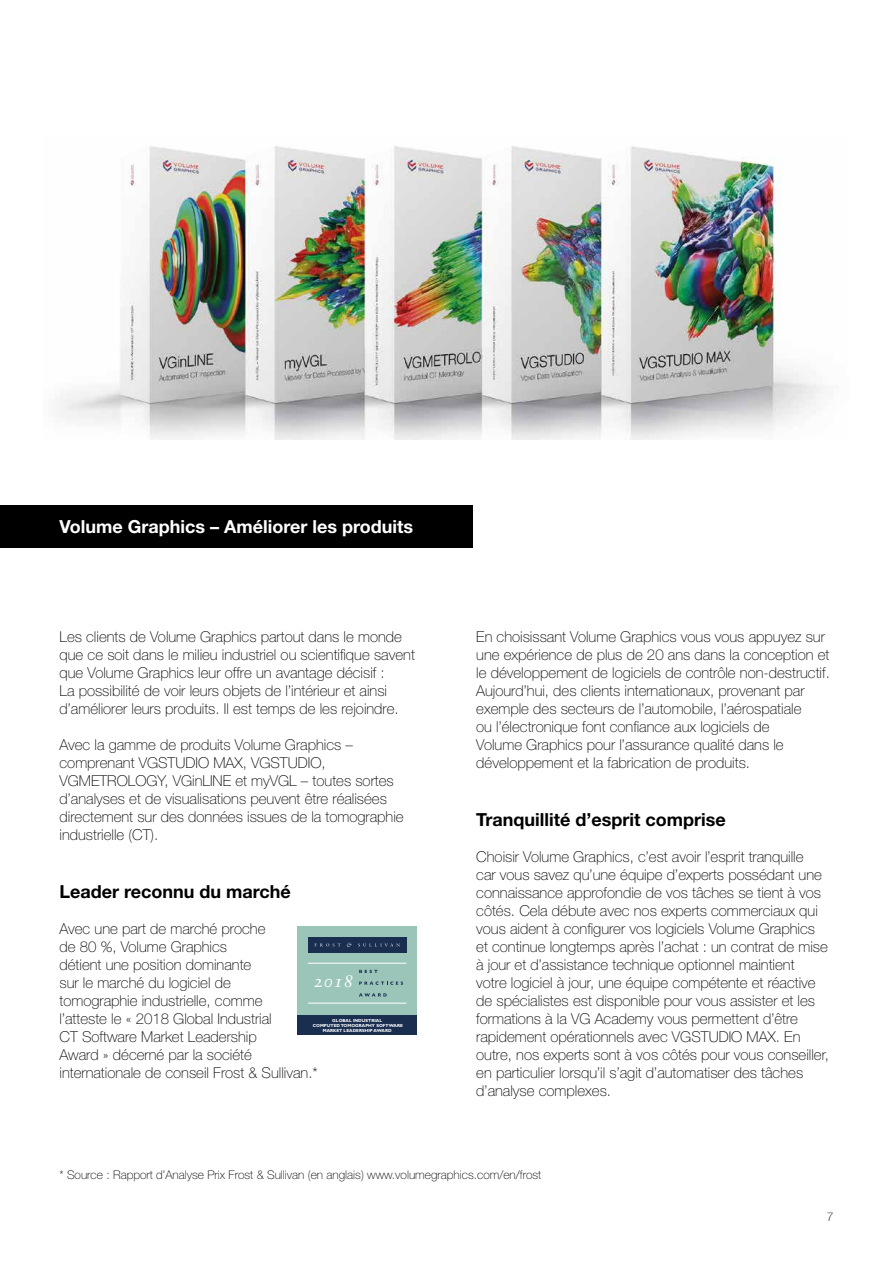
<style>
.page{position:relative;width:893px;height:1263px;background:#fff}
.page>*{position:absolute;margin:0;border:0;box-sizing:border-box;transform-origin:0 0}
.t1{font:700 18px "Helvetica Neue LT Std";color:#000}
.t2{font:700 18px "Helvetica Neue LT Std";color:#fff}
.t3{font:18px "Sabon Italic Os F";color:#fff}
.t4{font:100 15px/18px "Helvetica Neue LT Std";color:#000}
.t5{font:100 12px "Helvetica Neue LT Std";color:#000}
.t6{font:700 4.5px/5.4px "Gill Sans";color:#fff;text-align:center}
</style>
<div class="page">
<img style="left:60px;top:146px;width:762px;height:294px">
<div style="left:0;top:505px;width:473px;height:42px;background:#000"></div>
<div style="left:298px;top:926px;width:119px;height:88px;background:#9bc5b9"></div>
<div style="left:298px;top:1015px;width:119px;height:20px;background:#1a2f50"></div>
<div style="left:308px;top:937px;width:98px;height:15px;background:#1a2f50"></div>
<svg style="left:314px;top:943px;width:27px;height:3px"></svg>
<svg style="left:358px;top:943px;width:42px;height:3px"></svg>
<svg style="left:347px;top:942px;width:5px;height:5px"></svg>
<hr style="left:308px;top:963px;width:98px;height:1px;background:#fff">
<hr style="left:308px;top:1003px;width:98px;height:1px;background:#fff">
<svg style="left:359px;top:970px;width:19px;height:3px"></svg>
<svg style="left:359px;top:981px;width:44px;height:4px"></svg>
<svg style="left:359px;top:993px;width:28px;height:3px"></svg>
<p class="t2" style="left:60px;top:515px;width:355px">Volume Graphics – Améliorer les produits</p>
<p class="t4" style="left:60px;top:628px;width:357px">Les clients de Volume Graphics partout dans le monde que ce soit dans le milieu industriel ou scientifique savent que Volume Graphics leur offre un avantage décisif :<br>La possibilité de voir leurs objets de l’intérieur et ainsi d’améliorer leurs produits. Il est temps de les rejoindre.</p>
<p class="t4" style="left:60px;top:736px;width:346px">Avec la gamme de produits Volume Graphics – comprenant VGSTUDIO MAX, VGSTUDIO, VGMETROLOGY, VGinLINE et myVGL – toutes sortes d’analyses et de visualisations peuvent être réalisées directement sur des données issues de la tomographie industrielle (CT).</p>
<p class="t1" style="left:60px;top:880px;width:233px">Leader reconnu du marché</p>
<p class="t4" style="left:60px;top:919px;width:260px">Avec une part de marché proche<br>de 80 %, Volume Graphics<br>détient une position dominante<br>sur le marché du logiciel de<br>tomographie industrielle, comme<br>l’atteste le « 2018 Global Industrial<br>CT Software Market Leadership<br>Award » décerné par la société internationale de conseil Frost &amp; Sullivan.*</p>
<p class="t3" style="left:313px;top:970px;width:41px">2018</p>
<p class="t6" style="left:313px;top:1017px;width:92px">GLOBAL INDUSTRIAL<br>COMPUTED TOMOGRAPHY SOFTWARE<br>MARKET LEADERSHIP AWARD</p>
<p class="t4" style="left:476px;top:628px;width:355px">En choisissant Volume Graphics vous vous appuyez sur une expérience de plus de 20 ans dans la conception et le développement de logiciels de contrôle non-destructif.<br>Aujourd’hui, des clients internationaux, provenant par exemple des secteurs de l’automobile, l’aérospatiale<br>ou l’électronique font confiance aux logiciels de<br>Volume Graphics pour l’assurance qualité dans le développement et la fabrication de produits.</p>
<p class="t1" style="left:476px;top:808px;width:251px">Tranquillité d’esprit comprise</p>
<p class="t4" style="left:476px;top:847px;width:354px">Choisir Volume Graphics, c’est avoir l’esprit tranquille<br>car vous savez qu’une équipe d’experts possédant une connaissance approfondie de vos tâches se tient à vos côtés. Cela débute avec nos experts commerciaux qui vous aident à configurer vos logiciels Volume Graphics et continue longtemps après l’achat : un contrat de mise à jour et d’assistance technique optionnel maintient<br>votre logiciel à jour, une équipe compétente et réactive de spécialistes est disponible pour vous assister et les formations à la VG Academy vous permettent d’être rapidement opérationnels avec VGSTUDIO MAX. En outre, nos experts sont à vos côtés pour vous conseiller, en particulier lorsqu’il s’agit d’automatiser des tâches d’analyse complexes.</p>
<p class="t5" style="left:60px;top:1168px;width:483px">* Source : Rapport d’Analyse Prix Frost &amp; Sullivan (en anglais) www.volumegraphics.com/en/frost</p>
<p class="t5" style="left:827px;top:1210px;width:8px">7</p>
</div>
